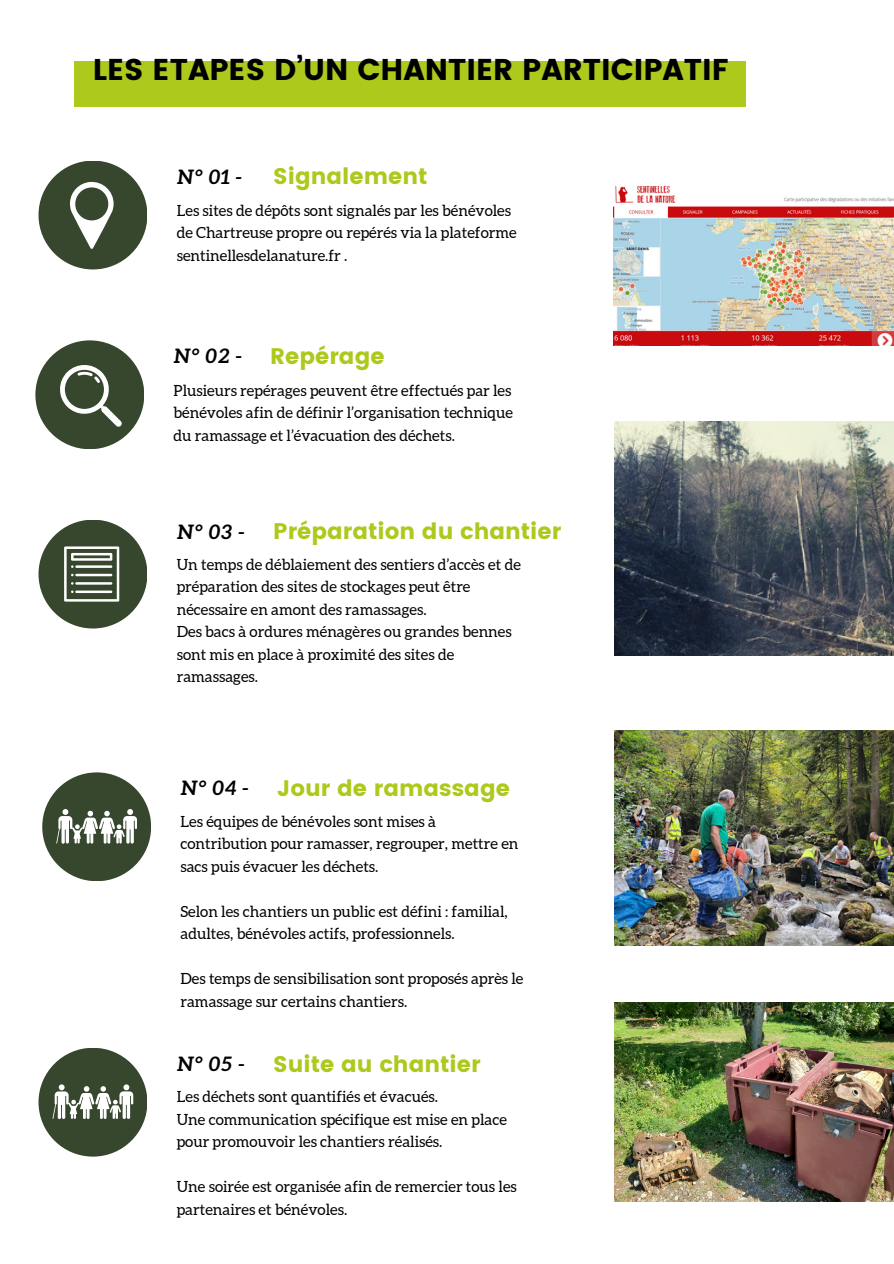
<style>
.page{position:relative;width:894px;height:1264px;background:#fff}
.page>*{position:absolute;margin:0;border:0;box-sizing:border-box;transform-origin:0 0}
.t1{font:30px "Poppins";color:#000}
.t2{font:22.5px "Poppins";color:#acc91c}
.t3{font:italic 700 19.95px "Aleo";letter-spacing:.03em;color:#000}
.t4{font:15.3px/22.5px "Aleo";color:#000}
</style>
<div class="page">
<div style="left:74px;top:61px;width:671px;height:46px;background:#acc91c"></div>
<div style="left:42px;top:772px;width:109px;height:109px;background:#37472e;border-radius:50%"></div>
<svg style="left:56px;top:809px;width:81px;height:34px"></svg>
<div style="left:35px;top:340px;width:109px;height:109px;background:#37472e;border-radius:50%"></div>
<svg style="left:60px;top:365px;width:62px;height:62px"></svg>
<div style="left:38px;top:519px;width:109px;height:109px;background:#37472e;border-radius:50%"></div>
<svg style="left:64px;top:546px;width:55px;height:55px"></svg>
<img style="left:613px;top:186px;width:280px;height:159px">
<img style="left:614px;top:421px;width:279px;height:234px">
<img style="left:614px;top:730px;width:279px;height:215px">
<img style="left:614px;top:1002px;width:279px;height:199px">
<div style="left:38px;top:1047px;width:109px;height:109px;background:#37472e;border-radius:50%"></div>
<svg style="left:52px;top:1084px;width:81px;height:35px"></svg>
<div style="left:38px;top:161px;width:109px;height:108px;background:#37472e;border-radius:50%"></div>
<svg style="left:70px;top:181px;width:44px;height:68px"></svg>
<h3 class="t1" style="left:93px;top:52px;width:637px">LES ETAPES D’UN CHANTIER PARTICIPATIF</h3>
<p class="t2" style="left:273px;top:163px;width:156px">Signalement</p>
<p class="t4" style="left:177px;top:199px;width:341px">Les sites de dépôts sont signalés par les bénévoles de Chartreuse propre ou repérés via la plateforme</p>
<p class="t4" style="left:177px;top:244px;width:172px">sentinellesdelanature.fr .</p>
<p class="t3" style="left:177px;top:165px;width:67px">N° 01 -</p>
<h2 class="t2" style="left:270px;top:343px;width:116px">Repérage</h2>
<p class="t4" style="left:173px;top:379px;width:341px;text-align:justify">Plusieurs repérages peuvent être effectués par les bénévoles afin de définir l’organisation technique du ramassage et l’évacuation des déchets.</p>
<p class="t3" style="left:173px;top:345px;width:70px">N° 02 -</p>
<h3 class="t2" style="left:273px;top:518px;width:289px">Préparation du chantier</h3>
<h2 class="t4" style="left:177px;top:553px;width:345px">Un temps de déblaiement des sentiers d’accès et de préparation des sites de stockages peut être nécessaire en amont des ramassages.</h2>
<p class="t4" style="left:177px;top:620px;width:336px">Des bacs à ordures ménagères ou grandes bennes sont mis en place à proximité des sites de ramassages.</p>
<h3 class="t3" style="left:177px;top:520px;width:69px">N° 03 -</h3>
<h2 class="t2" style="left:277px;top:775px;width:234px">Jour de ramassage</h2>
<p class="t4" style="left:180px;top:810px;width:339px">Les équipes de bénévoles sont mises à contribution pour ramasser, regrouper, mettre en sacs puis évacuer les déchets.</p>
<p class="t4" style="left:180px;top:900px;width:329px">Selon les chantiers un public est défini : familial, adultes, bénévoles actifs, professionnels.</p>
<p class="t4" style="left:180px;top:967px;width:344px">Des temps de sensibilisation sont proposés après le ramassage sur certains chantiers.</p>
<p class="t3" style="left:180px;top:776px;width:70px">N° 04 -</p>
<p class="t2" style="left:273px;top:1050px;width:209px">Suite au chantier</p>
<p class="t4" style="left:177px;top:1085px;width:263px">Les déchets sont quantifiés et évacués.</p>
<p class="t4" style="left:177px;top:1107px;width:331px">Une communication spécifique est mise en place pour promouvoir les chantiers réalisés.</p>
<h3 class="t4" style="left:177px;top:1175px;width:341px">Une soirée est organisée afin de remercier tous les partenaires et bénévoles.</h3>
<h2 class="t3" style="left:177px;top:1052px;width:70px">N° 05 -</h2>
</div>
